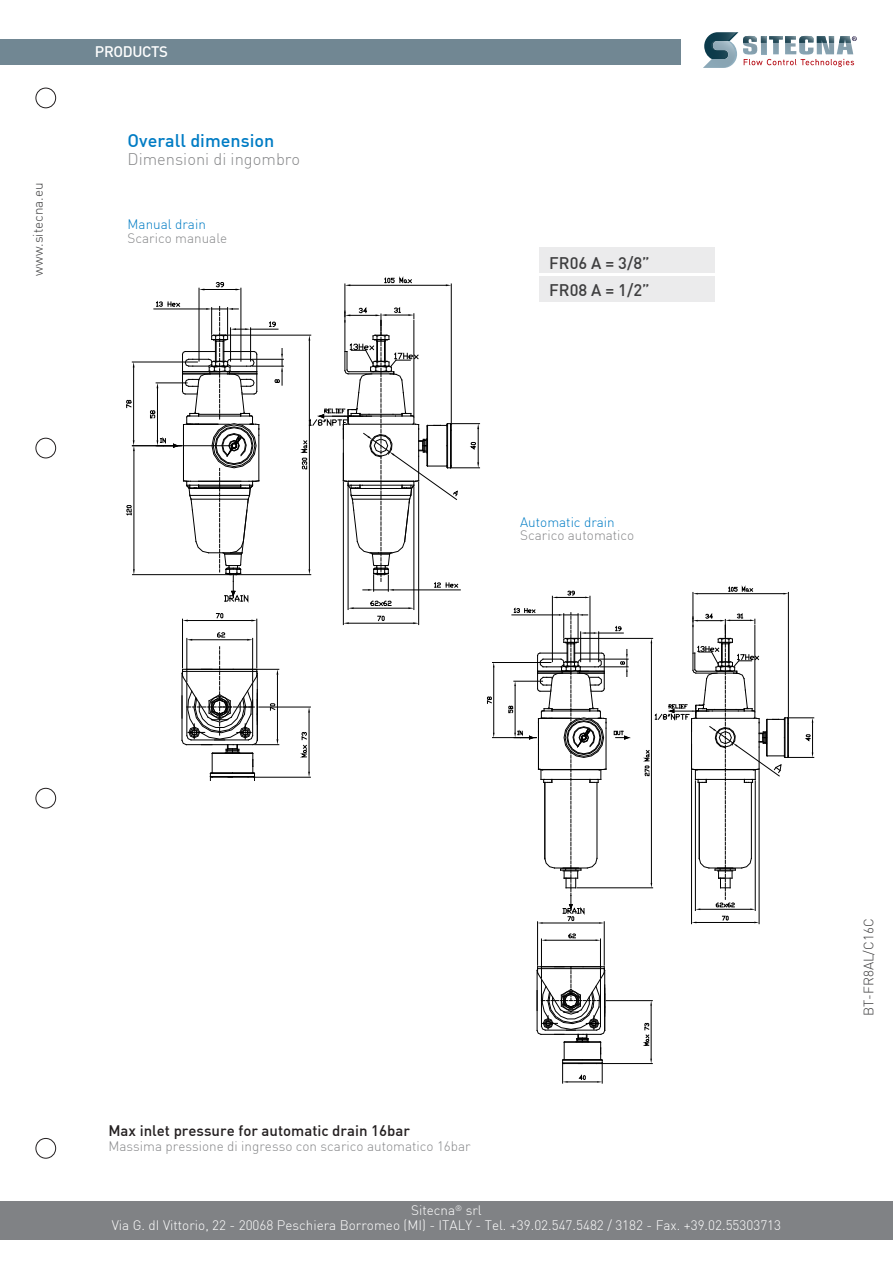
<style>
.page{position:relative;width:893px;height:1263px;background:#fff}
.page>*{position:absolute;margin:0;border:0;box-sizing:border-box;transform-origin:0 0}
.t1{font:500 18px "DIN";color:#007cc4}
.t2{font:300 16.5px "DIN";color:#87888a}
.t3{font:500 16.5px "DIN";color:#3e3e3f}
.t4{font:500 15px "DIN";color:#231f20}
.t5{font:500 15px "DIN";letter-spacing:-.025em;color:#fff}
.t6{font:300 13.5px/15px "DIN";color:#fff;text-align:center}
.t7{font:300 13.5px "DIN";color:#87888a}
.t8{font:300 13.5px "DIN";color:#3e3e3f}
.t9{font:300 13.5px "DIN";color:#007cc4}
</style>
<div class="page">
<div style="left:0;top:39px;width:680px;height:26px;background:#718793"></div>
<svg style="left:703px;top:32px;width:154px;height:36px"></svg>
<div style="left:0;top:1200px;width:893px;height:39px;background:#808285"></div>
<div style="left:539px;top:248px;width:175px;height:25px;background:#ebebec"></div>
<div style="left:539px;top:276px;width:175px;height:26px;background:#ebebec"></div>
<hr style="left:221px;top:335px;width:90px;height:1px;background:#000">
<hr style="left:235px;top:574px;width:76px;height:1px;background:#000">
<hr style="left:348px;top:483px;width:1px;height:126px;background:#000">
<hr style="left:414px;top:487px;width:1px;height:122px;background:#000">
<hr style="left:353px;top:608px;width:55px;height:1px;background:#000">
<svg style="left:408px;top:607px;width:6px;height:2px"></svg>
<svg style="left:370px;top:600px;width:22px;height:6px"></svg>
<hr style="left:343px;top:482px;width:1px;height:142px;background:#000">
<hr style="left:418px;top:482px;width:1px;height:142px;background:#000">
<hr style="left:349px;top:623px;width:64px;height:1px;background:#000">
<svg style="left:377px;top:615px;width:8px;height:6px"></svg>
<hr style="left:187px;top:638px;width:1px;height:43px;background:#000">
<hr style="left:252px;top:638px;width:1px;height:43px;background:#000">
<hr style="left:192px;top:639px;width:55px;height:1px;background:#000">
<svg style="left:217px;top:632px;width:8px;height:6px"></svg>
<hr style="left:182px;top:619px;width:1px;height:49px;background:#000">
<hr style="left:257px;top:619px;width:1px;height:49px;background:#000">
<hr style="left:188px;top:620px;width:63px;height:1px;background:#000">
<svg style="left:216px;top:613px;width:8px;height:6px"></svg>
<hr style="left:259px;top:707px;width:51px;height:1px;background:#000">
<hr style="left:255px;top:777px;width:55px;height:1px;background:#000">
<hr style="left:309px;top:712px;width:1px;height:60px;background:#000">
<svg style="left:301px;top:732px;width:6px;height:26px"></svg>
<svg style="left:181px;top:647px;width:98px;height:133px"></svg>
<hr style="left:199px;top:288px;width:1px;height:73px;background:#000">
<hr style="left:241px;top:288px;width:1px;height:73px;background:#000">
<hr style="left:204px;top:289px;width:32px;height:1px;background:#000">
<svg style="left:216px;top:282px;width:8px;height:6px"></svg>
<hr style="left:132px;top:362px;width:65px;height:1px;background:#000">
<hr style="left:132px;top:445px;width:49px;height:1px;background:#000">
<hr style="left:133px;top:367px;width:1px;height:73px;background:#000">
<svg style="left:126px;top:400px;width:6px;height:8px"></svg>
<svg style="left:150px;top:301px;width:133px;height:301px"></svg>
<hr style="left:133px;top:445px;width:99px;height:1px;background:#000">
<hr style="left:133px;top:574px;width:99px;height:1px;background:#000">
<hr style="left:134px;top:451px;width:1px;height:118px;background:#000">
<svg style="left:133px;top:440px;width:2px;height:11px"></svg>
<svg style="left:133px;top:569px;width:2px;height:6px"></svg>
<svg style="left:126px;top:505px;width:6px;height:11px"></svg>
<svg style="left:302px;top:277px;width:178px;height:314px"></svg>
<hr style="left:572px;top:638px;width:81px;height:1px;background:#000">
<hr style="left:577px;top:887px;width:76px;height:1px;background:#000">
<hr style="left:691px;top:770px;width:1px;height:154px;background:#000">
<hr style="left:759px;top:770px;width:1px;height:154px;background:#000">
<hr style="left:541px;top:939px;width:1px;height:39px;background:#000">
<hr style="left:600px;top:939px;width:1px;height:38px;background:#000">
<hr style="left:546px;top:940px;width:50px;height:1px;background:#000">
<svg style="left:568px;top:933px;width:8px;height:5px"></svg>
<hr style="left:537px;top:922px;width:1px;height:43px;background:#000">
<hr style="left:604px;top:922px;width:1px;height:43px;background:#000">
<hr style="left:606px;top:1000px;width:46px;height:1px;background:#000">
<hr style="left:603px;top:1063px;width:49px;height:1px;background:#000">
<hr style="left:651px;top:1005px;width:1px;height:54px;background:#000">
<svg style="left:644px;top:1023px;width:5px;height:23px"></svg>
<hr style="left:492px;top:662px;width:59px;height:1px;background:#000">
<hr style="left:492px;top:737px;width:44px;height:1px;background:#000">
<hr style="left:493px;top:667px;width:1px;height:66px;background:#000">
<svg style="left:487px;top:696px;width:5px;height:8px"></svg>
<hr style="left:552px;top:596px;width:1px;height:66px;background:#000">
<hr style="left:590px;top:596px;width:1px;height:66px;background:#000">
<svg style="left:552px;top:590px;width:38px;height:8px"></svg>
<svg style="left:508px;top:608px;width:121px;height:316px"></svg>
<svg style="left:644px;top:587px;width:170px;height:336px"></svg>
<svg style="left:536px;top:966px;width:69px;height:117px"></svg>
<div style="left:36px;top:88px;width:20px;height:20px;border:1px solid #231f20;border-radius:50%"></div>
<div style="left:36px;top:438px;width:20px;height:20px;border:1px solid #231f20;border-radius:50%"></div>
<div style="left:36px;top:788px;width:20px;height:20px;border:1px solid #231f20;border-radius:50%"></div>
<div style="left:36px;top:1138px;width:20px;height:20px;border:1px solid #231f20;border-radius:50%"></div>
<p class="t8" style="left:30px;top:276px;width:95px;rotate:-90deg">www.sitecna.eu</p>
<p class="t5" style="left:95px;top:42px;width:75px">PRODUCTS</p>
<p class="t1" style="left:128px;top:129px;width:148px">Overall dimension</p>
<p class="t2" style="left:128px;top:149px;width:174px">Dimensioni di ingombro</p>
<p class="t9" style="left:128px;top:216px;width:80px">Manual drain</p>
<p class="t7" style="left:128px;top:230px;width:101px">Scarico manuale</p>
<p class="t3" style="left:549px;top:252px;width:102px">FR06 A = 3/8”</p>
<p class="t3" style="left:549px;top:279px;width:102px">FR08 A = 1/2”</p>
<p class="t9" style="left:520px;top:513px;width:96px">Automatic drain</p>
<p class="t7" style="left:520px;top:527px;width:116px">Scarico automatico</p>
<p class="t4" style="left:108px;top:1121px;width:303px">Max inlet pressure for automatic drain 16bar</p>
<p class="t7" style="left:108px;top:1138px;width:364px">Massima pressione di ingresso con scarico automatico 16bar</p>
<p class="t6" style="left:112px;top:1202px;width:671px">Sitecna<sup>®</sup> srl<br>Via G. dI Vittorio, 22 - 20068 Peschiera Borromeo (MI) - ITALY - Tel. +39.02.547.5482 / 3182 - Fax. +39.02.55303713</p>
<p class="t8" style="left:860px;top:1016px;width:99px;rotate:-90deg">BT-FR8AL/C16C</p>
</div>
